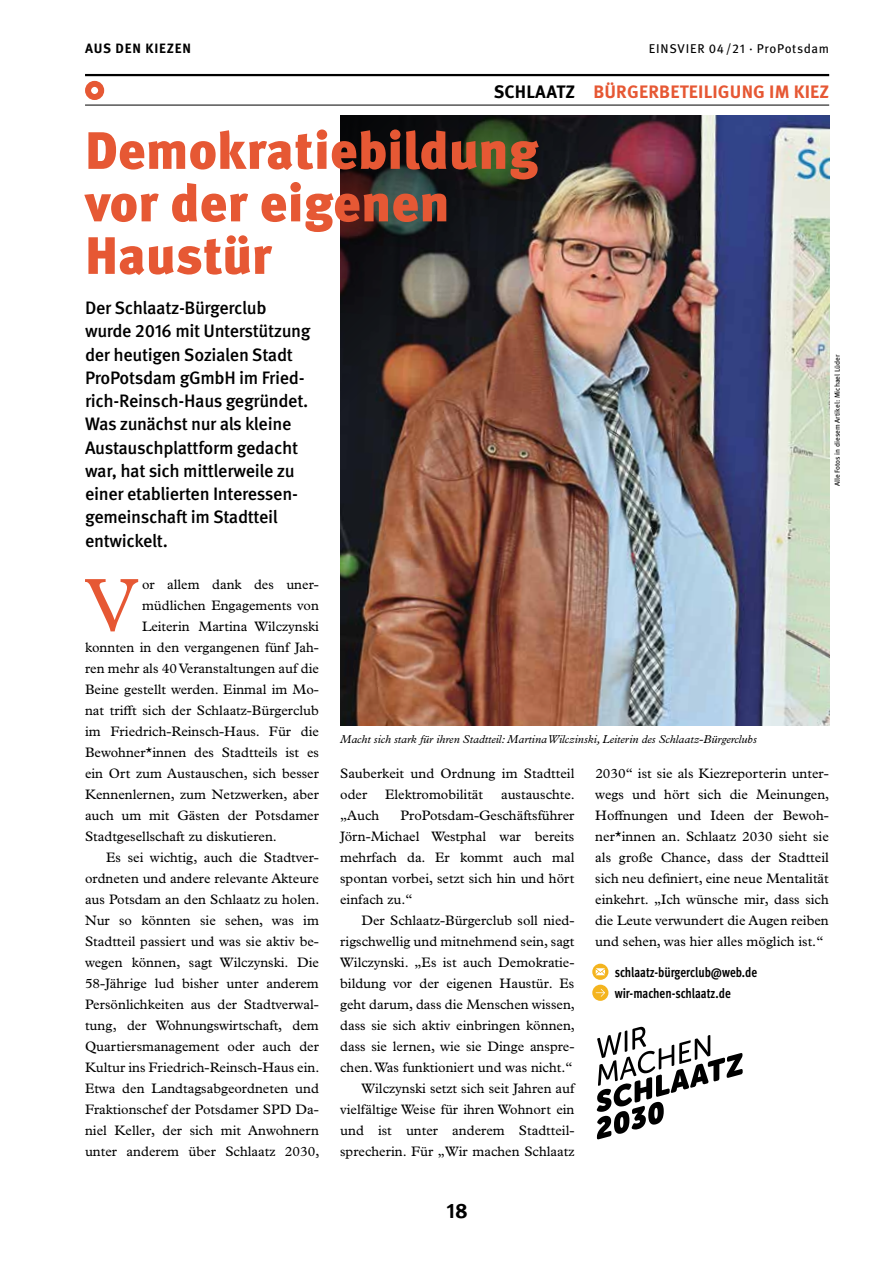
<style>
.page{position:relative;width:893px;height:1263px;background:#fff}
.page>*{position:absolute;margin:0;border:0;box-sizing:border-box;transform-origin:0 0}
.t1{font:75.45px "Plantin MT Pro";color:#e65834}
.t2{font:900 52.5px/52.5px "Meta Pro";color:#e65834}
.t3{font:700 21px "Meta Pro";color:#000}
.t4{font:500 18px/23.2px "Meta Pro";letter-spacing:-.02em;color:#000}
.t5{font:700 18px "Meta Pro";letter-spacing:.01em;color:#e65834}
.t6{font:13.8px/21px "Plantin MT Pro";color:#000;text-align:justify}
.t7{font:700 condensed 13.8px/21.1px "Meta Pro";letter-spacing:-.005em;color:#000;scale:.93 1}
.t8{font:700 13.5px "Meta Pro";letter-spacing:.06em;color:#000}
.t9{font:12.75px "Meta Pro";letter-spacing:.05em;color:#000}
.t10{font:italic 11.4px "Plantin MT Pro";color:#000}
.t11{font:7.2px "Meta Pro";color:#000}
.s1{color:#000}
</style>
<div class="page">
<img style="left:340px;top:116px;width:489px;height:609px">
<img style="left:340px;top:116px;width:307px;height:313px">
<svg style="left:597px;top:1027px;width:146px;height:112px"></svg>
<div style="left:85px;top:81px;width:19px;height:19px;border:6px solid #e65834;border-radius:50%"></div>
<hr style="left:85px;top:105px;width:744px;height:1px;background:#000">
<hr style="left:85px;top:74px;width:744px;height:2px;background:#000">
<div style="left:592px;top:985px;width:16px;height:16px;background:#f4b41e;border-radius:50%"></div>
<svg style="left:596px;top:989px;width:9px;height:8px"></svg>
<svg style="left:592px;top:964px;width:16px;height:16px"></svg>
<svg style="left:596px;top:968px;width:9px;height:7px"></svg>
<p class="t8" style="left:85px;top:38px;width:108px">AUS DEN KIEZEN</p>
<p class="t9" style="left:649px;top:39px;width:182px">EINSVIER 04/21 · ProPotsdam</p>
<h3 class="t5" style="left:494px;top:77px;width:337px"><span class="s1">SCHLAATZ</span> BÜRGERBETEILIGUNG IM KIEZ</h3>
<h2 class="t2" style="left:85px;top:122px;width:455px">Demokratiebildung vor der eigenen<br>Haustür</h2>
<p class="t4" style="left:85px;top:295px;width:227px">Der Schlaatz-Bürgerclub wurde 2016 mit Unterstützung der heutigen Sozialen Stadt<br>ProPotsdam gGmbH im Fried&shy;rich-Reinsch-Haus gegründet.<br>Was zunächst nur als kleine<br>Austauschplattform gedacht war, hat sich mittlerweile zu einer etablierten Interessen&shy;gemeinschaft im Stadtteil entwickelt.</p>
<p class="t11" style="left:832px;top:486px;width:133px;rotate:-90deg">Alle Fotos in diesem Artikel: Michael Lüder</p>
<h1 class="t1" style="left:85px;top:562px;width:55px">V</h1>
<p class="t6" style="left:142px;top:573px;width:178px">or allem dank des uner-</p>
<p class="t6" style="left:142px;top:594px;width:178px">müdlichen Engagements von</p>
<p class="t6" style="left:142px;top:615px;width:178px">Leiterin Martina Wilczynski</p>
<p class="t6" style="left:85px;top:636px;width:235px">konnten in den vergangenen fünf Jah-</p>
<p class="t6" style="left:85px;top:657px;width:235px">ren mehr als 40 Veranstaltungen auf die</p>
<p class="t6" style="left:85px;top:678px;width:235px">Beine gestellt werden. Einmal im Mo-</p>
<p class="t6" style="left:85px;top:699px;width:235px">nat trifft sich der Schlaatz-Bürgerclub</p>
<p class="t6" style="left:85px;top:720px;width:235px">im Friedrich-Reinsch-Haus. Für die</p>
<p class="t6" style="left:85px;top:741px;width:235px">Bewohner*innen des Stadtteils ist es</p>
<p class="t6" style="left:85px;top:762px;width:235px">ein Ort zum Austauschen, sich besser</p>
<p class="t6" style="left:85px;top:783px;width:235px">Kennenlernen, zum Netzwerken, aber</p>
<p class="t6" style="left:85px;top:804px;width:235px">auch um mit Gästen der Potsdamer</p>
<p class="t6" style="left:85px;top:825px;width:193px">Stadtgesellschaft zu diskutieren.</p>
<p class="t6" style="left:106px;top:846px;width:214px">Es sei wichtig, auch die Stadtver-</p>
<p class="t6" style="left:85px;top:867px;width:235px">ordneten und andere relevante Akteure</p>
<p class="t6" style="left:85px;top:888px;width:236px">aus Potsdam an den Schlaatz zu holen.</p>
<p class="t6" style="left:85px;top:909px;width:235px">Nur so könnten sie sehen, was im</p>
<p class="t6" style="left:85px;top:930px;width:235px">Stadtteil passiert und was sie aktiv be-</p>
<p class="t6" style="left:85px;top:951px;width:235px">wegen können, sagt Wilczynski. Die</p>
<p class="t6" style="left:85px;top:972px;width:235px">58-Jährige lud bisher unter anderem</p>
<p class="t6" style="left:85px;top:993px;width:235px">Persönlichkeiten aus der Stadtverwal-</p>
<p class="t6" style="left:85px;top:1014px;width:235px">tung, der Wohnungswirtschaft, dem</p>
<p class="t6" style="left:85px;top:1035px;width:235px">Quartiersmanagement oder auch der</p>
<p class="t6" style="left:85px;top:1056px;width:236px">Kultur ins Friedrich-Reinsch-Haus ein.</p>
<p class="t6" style="left:85px;top:1077px;width:235px">Etwa den Landtagsabgeordneten und</p>
<p class="t6" style="left:85px;top:1098px;width:235px">Fraktionschef der Potsdamer SPD Da-</p>
<p class="t6" style="left:85px;top:1119px;width:235px">niel Keller, der sich mit Anwohnern</p>
<p class="t6" style="left:85px;top:1140px;width:236px">unter anderem über Schlaatz 2030,</p>
<p class="t10" style="left:340px;top:733px;width:418px">Macht sich stark für ihren Stadtteil: Martina Wilczinski, Leiterin des Schlaatz-Bürgerclubs</p>
<p class="t6" style="left:340px;top:762px;width:236px">Sauberkeit und Ordnung im Stadtteil oder</p>
<p class="t6" style="left:595px;top:762px;width:236px">2030“ ist sie als Kiezreporterin unter&shy;wegs und hört sich die Meinungen, Hoffnungen und Ideen der Bewoh&shy;ner*innen an. Schlaatz 2030 sieht sie als große Chance, dass der Stadtteil sich neu definiert, eine neue Mentalität einkehrt. „Ich wünsche mir, dass sich die Leute verwundert die Augen reiben und sehen, was hier alles möglich ist.“</p>
<p class="t6" style="left:385px;top:783px;width:100px">Elektromobilität</p>
<p class="t6" style="left:501px;top:783px;width:75px">austauschte.</p>
<p class="t6" style="left:340px;top:804px;width:236px;text-indent:60px">ProPotsdam-Geschäftsführer Jörn-Michael Westphal war bereits mehrfach da. Er kommt auch mal spontan vorbei, setzt sich hin und hört einfach zu.“</p>
<p class="t6" style="left:340px;top:909px;width:236px;text-align:right">Der Schlaatz-Bürgerclub soll nied&shy;rigschwellig und mitnehmend sein, sagt Wilczynski. „Es ist auch Demokratie&shy;bildung vor der eigenen Haustür. Es geht darum, dass die Menschen wissen, dass sie sich aktiv einbringen können, dass sie lernen, wie sie Dinge anspre&shy;chen. Was funktioniert und was nicht.“ Wilczynski setzt sich seit Jahren auf vielfältige Weise für ihren Wohnort ein und ist unter anderem Stadtteil&shy;sprecherin. Für „Wir machen Schlaatz</p>
<p class="t6" style="left:340px;top:804px;width:41px">„Auch</p>
<p class="t7" style="left:615px;top:961px;width:155px">schlaatz-bürgerclub@web.de wir-machen-schlaatz.de</p>
<h3 class="t3" style="left:446px;top:1195px;width:23px">18</h3>
</div>
